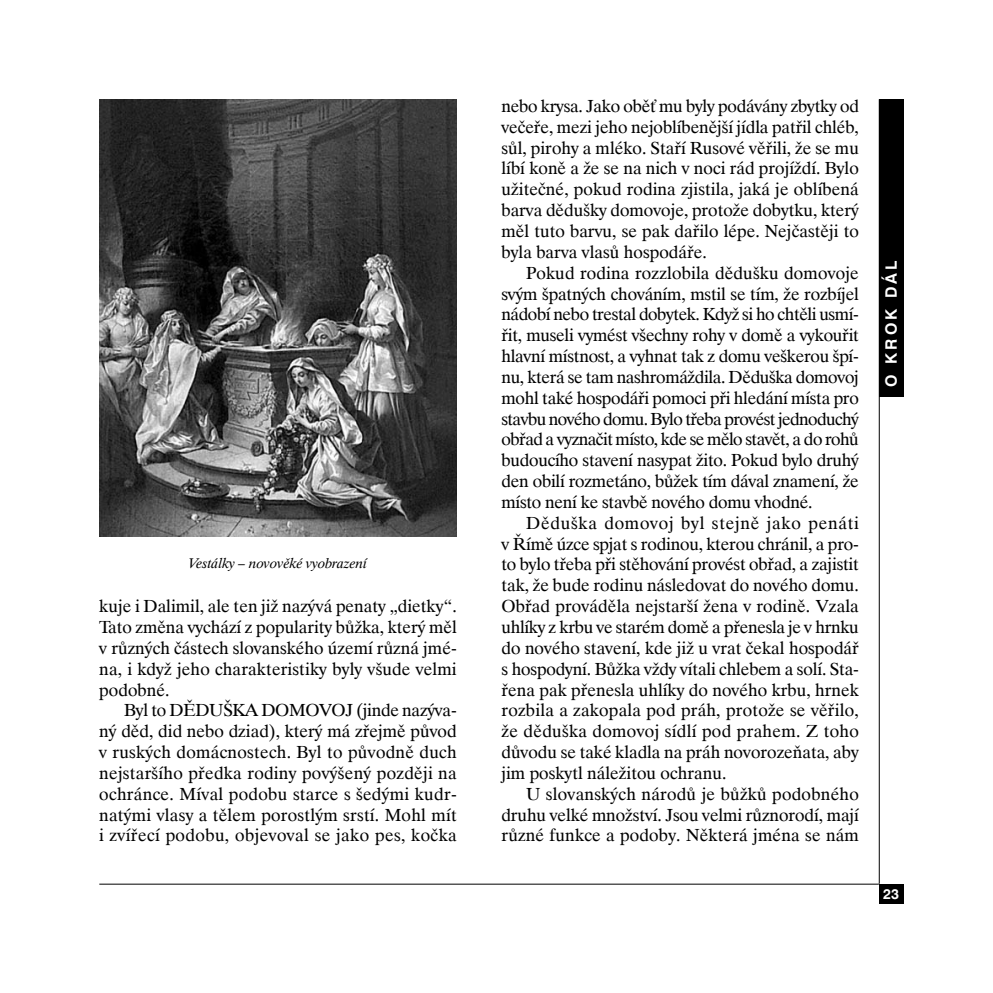
<style>
.page{position:relative;width:993px;height:993px;background:#fff}
.page>*{position:absolute;margin:0;border:0;box-sizing:border-box;transform-origin:0 0}
.t1{font:17.5px/20.8px "Dutch 801 AT";color:#000;text-align:justify}
.t2{font:700 15.75px "Swiss 721 AT";letter-spacing:.2em;color:#fff}
.t3{font:italic 14px "Dutch 801 AT";color:#000}
.t4{font:700 14px "Swiss 721 AT";color:#fff}
</style>
<div class="page">
<hr style="left:99px;top:883px;width:779px;height:1px;background:#000">
<hr style="left:878px;top:99px;width:1px;height:784px;background:#000">
<div style="left:878px;top:883px;width:25px;height:20px;background:#000"></div>
<div style="left:878px;top:99px;width:25px;height:298px;background:#000"></div>
<img style="left:99px;top:99px;width:357px;height:437px">
<p class="t3" style="left:189px;top:558px;width:180px">Vestálky – novověké vyobrazení</p>
<p class="t1" style="left:99px;top:597px;width:359px">kuje i Dalimil, ale ten již nazývá penaty „dietky“.<br>Tato změna vychází z popularity bůžka, který měl v různých částech slovanského území různá jmé&shy;na, i když jeho charakteristiky byly všude velmi podobné.</p>
<p class="t1" style="left:99px;top:701px;width:359px;text-indent:25px">Byl to DĚDUŠKA DOMOVOJ (jinde nazýva&shy;ný děd, did nebo dziad), který má zřejmě původ v ruských domácnostech. Byl to původně duch nejstaršího předka rodiny povýšený později na ochránce. Míval podobu starce s šedými kudr&shy;natými vlasy a tělem porostlým srstí. Mohl mít i zvířecí podobu, objevoval se jako pes, kočka</p>
<p class="t1" style="left:501px;top:97px;width:359px">nebo krysa. Jako oběť mu byly podávány zbytky od večeře, mezi jeho nejoblíbenější jídla patřil chléb, sůl, pirohy a mléko. Staří Rusové věřili, že se mu líbí koně a že se na nich v noci rád projíždí. Bylo užitečné, pokud rodina zjistila, jaká je oblíbená barva dědušky domovoje, protože dobytku, který měl tuto barvu, se pak dařilo lépe. Nejčastěji to byla barva vlasů hospodáře.</p>
<p class="t1" style="left:501px;top:264px;width:359px;text-indent:25px">Pokud rodina rozzlobila dědušku domovoje svým špatných chováním, mstil se tím, že rozbíjel nádobí nebo trestal dobytek. Když si ho chtěli usmí&shy;řit, museli vymést všechny rohy v domě a vykouřit hlavní místnost, a vyhnat tak z domu veškerou špí&shy;nu, která se tam nashromáždila. Děduška domovoj mohl také hospodáři pomoci při hledání místa pro stavbu nového domu. Bylo třeba provést jednoduchý obřad a vyznačit místo, kde se mělo stavět, a do rohů budoucího stavení nasypat žito. Pokud bylo druhý den obilí rozmetáno, bůžek tím dával znamení, že místo není ke stavbě nového domu vhodné.</p>
<p class="t1" style="left:501px;top:514px;width:359px;text-indent:25px">Děduška domovoj byl stejně jako penáti v Římě úzce spjat s rodinou, kterou chránil, a pro&shy;to bylo třeba při stěhování provést obřad, a zajistit tak, že bude rodinu následovat do nového domu.<br>Obřad prováděla nejstarší žena v rodině. Vzala uhlíky z krbu ve starém domě a přenesla je v hrnku do nového stavení, kde již u vrat čekal hospodář s hospodyní. Bůžka vždy vítali chlebem a solí. Sta&shy;řena pak přenesla uhlíky do nového krbu, hrnek rozbila a zakopala pod práh, protože se věřilo, že děduška domovoj sídlí pod prahem. Z toho důvodu se také kladla na práh novorozeňata, aby jim poskytl náležitou ochranu.</p>
<p class="t1" style="left:501px;top:785px;width:359px;text-indent:25px">U slovanských národů je bůžků podobného druhu velké množství. Jsou velmi různorodí, mají různé funkce a podoby. Některá jména se nám</p>
<p class="t2" style="left:881px;top:387px;width:128px;rotate:-90deg">O KROK DÁL</p>
<p class="t4" style="left:882px;top:885px;width:17px">23</p>
</div>
